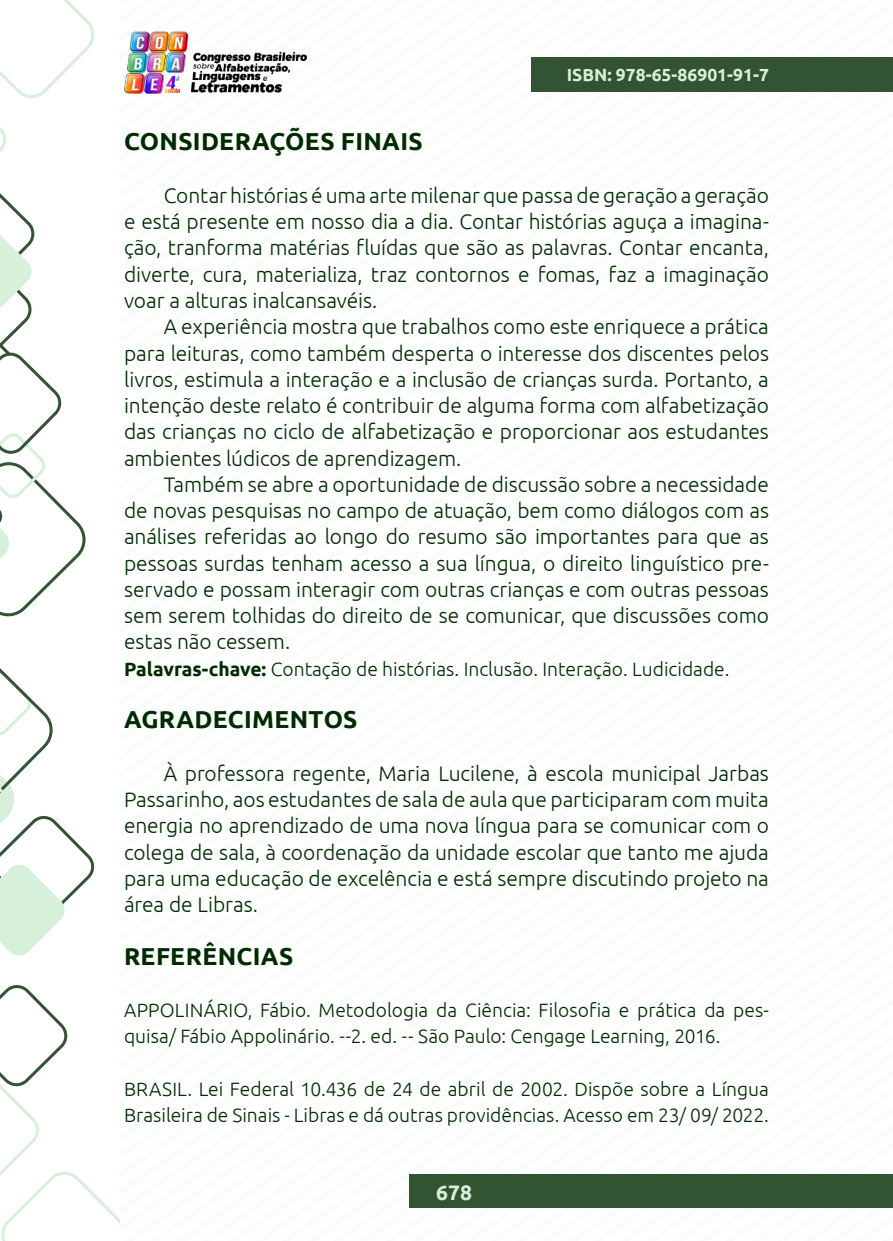
<style>
.page{position:relative;width:893px;height:1241px;background:#fff}
.page>*{position:absolute;margin:0;border:0;box-sizing:border-box;transform-origin:0 0}
._9_SUBTÍTULO{font:700 24.5px "Ubuntu";letter-spacing:.015em;color:#002b00}
._6_INTRODUCAO{font:700 24.5px "Ubuntu";letter-spacing:.015em;color:#002b00}
._8_CORPO{font:300 21px/26.2px "Ubuntu";letter-spacing:-.005em;color:#002b00;text-align:justify}
.t1{font:700 21px "Ubuntu";color:#d6efda}
._16_REFERENCIAS{font:300 19.25px/26.2px "Ubuntu";color:#002b00}
._4_RESUMO{font:300 19.25px "Ubuntu";color:#002b00}
.t2{font:700 17.5px "Ubuntu";color:#d6efda}
.s1{font-weight:700}
</style>
<div class="page">
<img style="left:124px;top:31px;width:182px;height:62px">
<div style="left:532px;top:57px;width:361px;height:35px;background:#335433"></div>
<div style="left:410px;top:1174px;width:483px;height:33px;background:#335433"></div>
<svg style="left:0;top:985px;width:119px;height:255px"></svg>
<svg style="left:0;top:0;width:94px;height:616px"></svg>
<svg style="left:0;top:668px;width:94px;height:288px"></svg>
<p class="t2" style="left:567px;top:64px;width:204px">ISBN: 978-65-86901-91-7</p>
<p class="_6_INTRODUCAO" style="left:124px;top:127px;width:300px">CONSIDERAÇÕES FINAIS</p>
<p class="_8_CORPO" style="left:124px;top:182px;width:646px;text-indent:40px">Contar histórias é uma arte milenar que passa de geração a geração e está presente em nosso dia a dia. Contar histórias aguça a imagina&shy;ção, tranforma matérias fluídas que são as palavras. Contar encanta, diverte, cura, materializa, traz contornos e fomas, faz a imaginação voar a alturas inalcansavéis.</p>
<p class="_8_CORPO" style="left:124px;top:313px;width:646px;text-indent:40px">A experiência mostra que trabalhos como este enriquece a prática para leituras, como também desperta o interesse dos discentes pelos livros, estimula a interação e a inclusão de crianças surda. Portanto, a intenção deste relato é contribuir de alguma forma com alfabetização das crianças no ciclo de alfabetização e proporcionar aos estudantes ambientes lúdicos de aprendizagem.</p>
<p class="_8_CORPO" style="left:124px;top:470px;width:646px;text-indent:40px">Também se abre a oportunidade de discussão sobre a necessidade de novas pesquisas no campo de atuação, bem como diálogos com as análises referidas ao longo do resumo são importantes para que as pessoas surdas tenham acesso a sua língua, o direito linguístico pre&shy;servado e possam interagir com outras crianças e com outras pessoas sem serem tolhidas do direito de se comunicar, que discussões como estas não cessem.</p>
<p class="_4_RESUMO" style="left:124px;top:657px;width:607px"><span class="s1">Palavras-chave:</span> Contação de histórias. Inclusão. Interação. Ludicidade.</p>
<p class="_9_SUBTÍTULO" style="left:124px;top:704px;width:235px">AGRADECIMENTOS</p>
<p class="_8_CORPO" style="left:124px;top:759px;width:646px;text-indent:40px">À professora regente, Maria Lucilene, à escola municipal Jarbas Passarinho, aos estudantes de sala de aula que participaram com muita energia no aprendizado de uma nova língua para se comunicar com o colega de sala, à coordenação da unidade escolar que tanto me ajuda para uma educação de excelência e está sempre discutindo projeto na área de Libras.</p>
<p class="_9_SUBTÍTULO" style="left:124px;top:940px;width:171px">REFERÊNCIAS</p>
<p class="_16_REFERENCIAS" style="left:124px;top:996px;width:646px">APPOLINÁRIO, Fábio. Metodologia da Ciência: Filosofia e prática da pes&shy;quisa/ Fábio Appolinário. --2. ed. -- São Paulo: Cengage Learning, 2016.</p>
<p class="_16_REFERENCIAS" style="left:124px;top:1075px;width:646px">BRASIL. Lei Federal 10.436 de 24 de abril de 2002. Dispõe sobre a Língua<br>Brasileira de Sinais - Libras e dá outras providências. Acesso em 23/ 09/ 2022.</p>
<p class="t1" style="left:436px;top:1178px;width:37px">678</p>
</div>
